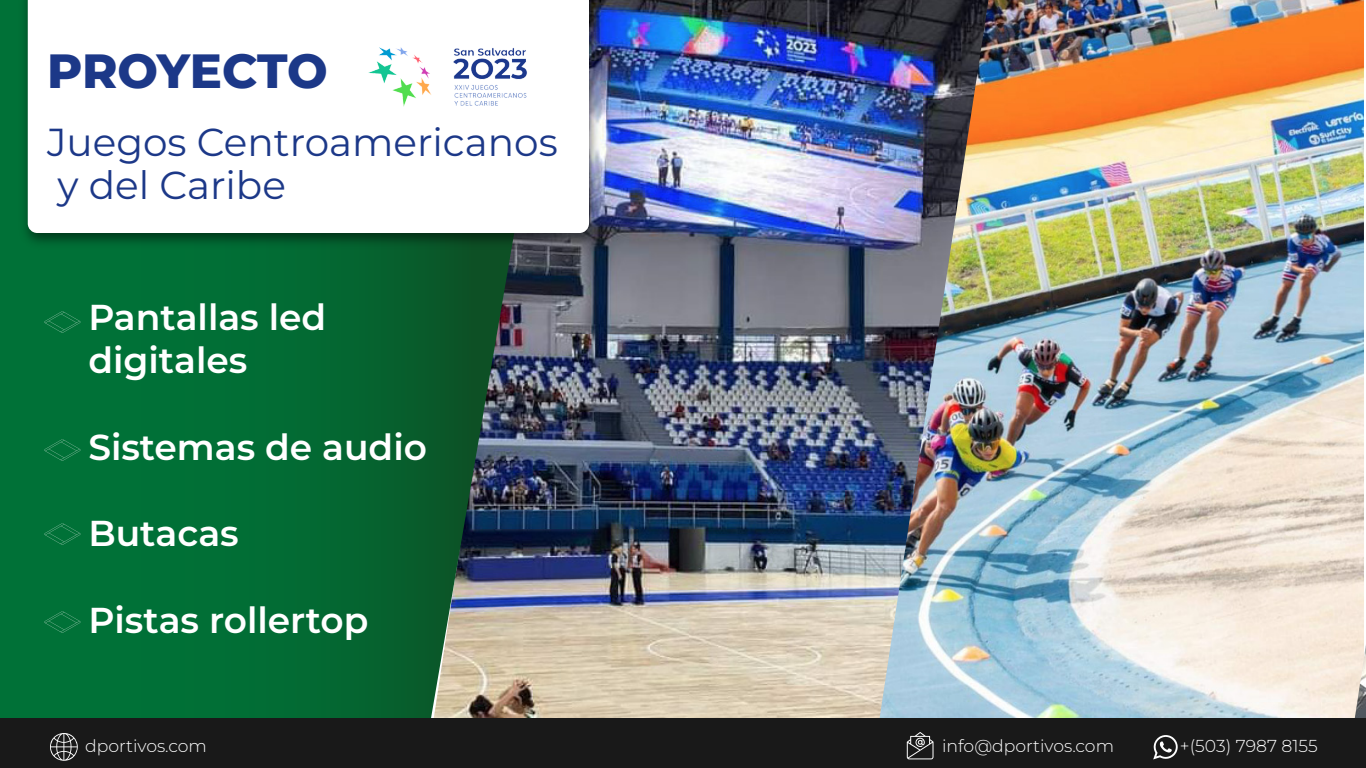
<style>
.page{position:relative;width:1366px;height:768px;background:#fff}
.page>*{position:absolute;margin:0;border:0;box-sizing:border-box;transform-origin:0 0}
.t1{font:800 48px "Montserrat";letter-spacing:-.005em;color:#1c3888}
.t2{font:39px/43px "Montserrat";color:#1c3888}
.t3{font:600 36px/43.2px "Montserrat";color:#fff}
.t4{font:300 17.3px "Montserrat";color:#fff}
</style>
<div class="page">
<img style="left:554px;top:0;width:323px;height:718px">
<img style="left:877px;top:0;width:487px;height:718px">
<svg style="left:0;top:0;width:554px;height:718px;background:#126a3d"></svg>
<img style="left:14px;top:0;width:592px;height:254px">
<svg style="left:28px;top:0;width:561px;height:233px"></svg>
<img style="left:367px;top:46px;width:161px;height:61px">
<img style="left:1347px;top:644px;width:19px;height:74px">
<svg style="left:44px;top:439px;width:36px;height:22px"></svg>
<svg style="left:44px;top:311px;width:36px;height:22px"></svg>
<svg style="left:44px;top:523px;width:36px;height:22px"></svg>
<svg style="left:44px;top:611px;width:36px;height:22px"></svg>
<div style="left:0;top:718px;width:1366px;height:50px;background:#191919"></div>
<svg style="left:1153px;top:735px;width:25px;height:25px"></svg>
<svg style="left:907px;top:732px;width:27px;height:27px"></svg>
<svg style="left:50px;top:733px;width:28px;height:28px"></svg>
<h1 class="t1" style="left:47px;top:39px;width:282px">PROYECTO</h1>
<p class="t2" style="left:47px;top:120px;width:512px">Juegos Centroamericanos y del Caribe</p>
<p class="t3" style="left:88px;top:295px;width:239px">Pantallas led digitales</p>
<p class="t3" style="left:88px;top:424px;width:340px">Sistemas de audio</p>
<p class="t3" style="left:88px;top:511px;width:152px">Butacas</p>
<p class="t3" style="left:88px;top:597px;width:282px">Pistas rollertop</p>
<p class="t4" style="left:85px;top:734px;width:123px">dportivos.com</p>
<p class="t4" style="left:942px;top:734px;width:174px">info@dportivos.com</p>
<p class="t4" style="left:1180px;top:734px;width:139px">+(503) 7987 8155</p>
</div>
